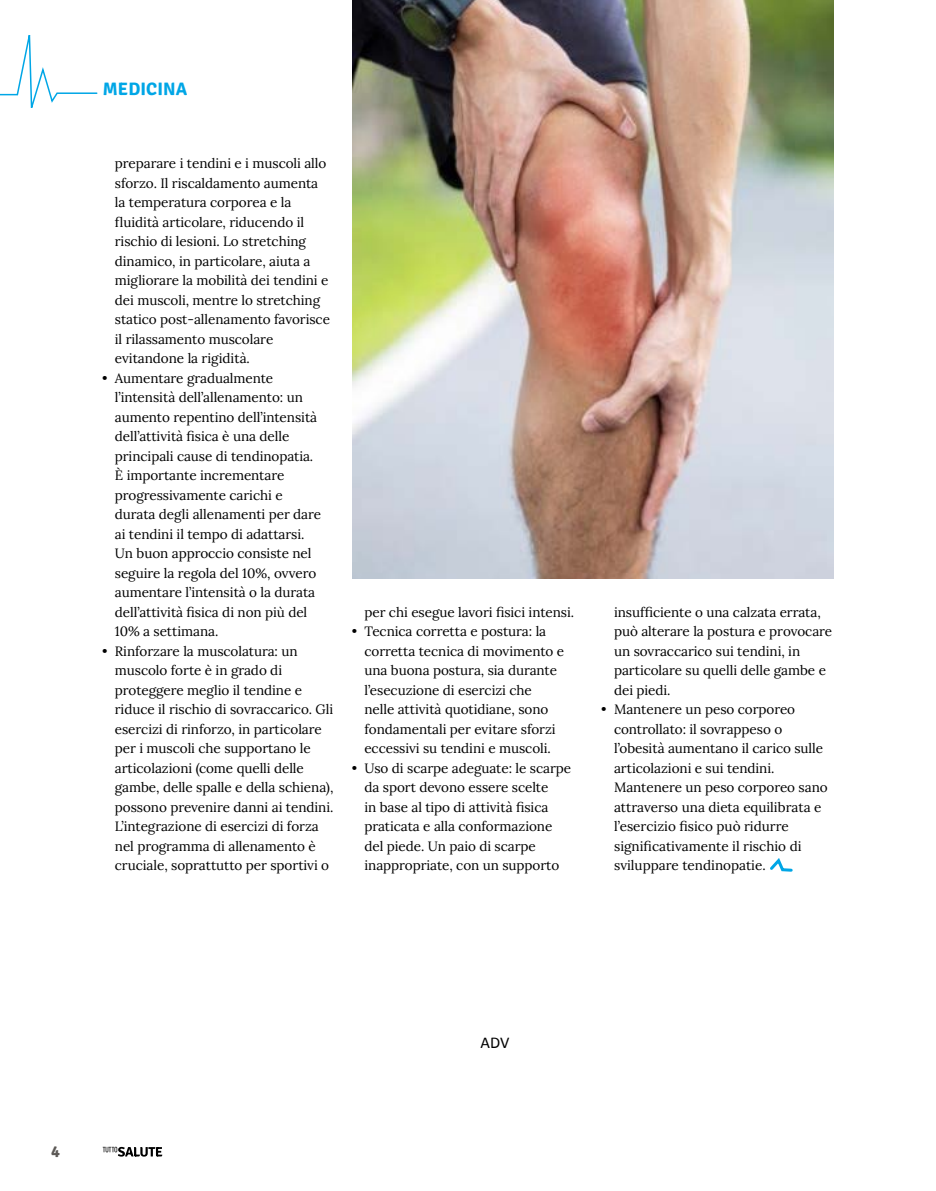
<style>
.page{position:relative;width:936px;height:1191px;background:#fff}
.page>*{position:absolute;margin:0;border:0;box-sizing:border-box;transform-origin:0 0}
.t1{font:300 18px "Signika";letter-spacing:.005em;color:#00a6e6}
.t2{font:16.5px "Calibri";color:#000}
.t3{font:300 16.5px "Signika";color:#5c5956}
.t4{font:13.5px/19.5px "Lora";letter-spacing:-.005em;color:#000}
</style>
<div class="page">
<svg style="left:0;top:35px;width:98px;height:73px"></svg>
<svg style="left:103px;top:1146px;width:59px;height:10px"></svg>
<svg style="left:770px;top:858px;width:23px;height:14px"></svg>
<img style="left:352px;top:0;width:481px;height:578px">
<h1 class="t1" style="left:103px;top:76px;width:86px">MEDICINA</h1>
<p class="t4" style="left:115px;top:153px;width:216px">preparare i tendini e i muscoli allo sforzo. Il riscaldamento aumenta la temperatura corporea e la fluidità articolare, riducendo il rischio di lesioni. Lo stretching dinamico, in particolare, aiuta a migliorare la mobilità dei tendini e dei muscoli, mentre lo stretching statico post-allenamento favorisce il rilassamento muscolare evitandone la rigidità.</p>
<p class="t4" style="left:115px;top:367px;width:208px;text-indent:-13px">• Aumentare gradualmente l’intensità dell’allenamento: un aumento repentino dell’intensità dell’attività fisica è una delle principali cause di tendinopatia.<br>È importante incrementare progressivamente carichi e durata degli allenamenti per dare ai tendini il tempo di adattarsi.<br>Un buon approccio consiste nel seguire la regola del 10%, ovvero aumentare l’intensità o la durata dell’attività fisica di non più del<br>10% a settimana.</p>
<p class="t4" style="left:115px;top:640px;width:220px;text-indent:-13px">• Rinforzare la muscolatura: un muscolo forte è in grado di proteggere meglio il tendine e riduce il rischio di sovraccarico. Gli esercizi di rinforzo, in particolare per i muscoli che supportano le articolazioni (come quelli delle gambe, delle spalle e della schiena), possono prevenire danni ai tendini.<br>L’integrazione di esercizi di forza nel programma di allenamento è cruciale, soprattutto per sportivi o</p>
<p class="t4" style="left:364px;top:601px;width:211px">per chi esegue lavori fisici intensi.</p>
<p class="t4" style="left:364px;top:621px;width:201px;text-indent:-13px">• Tecnica corretta e postura: la corretta tecnica di movimento e una buona postura, sia durante l’esecuzione di esercizi che nelle attività quotidiane, sono fondamentali per evitare sforzi eccessivi su tendini e muscoli.</p>
<p class="t4" style="left:364px;top:757px;width:208px;text-indent:-13px">• Uso di scarpe adeguate: le scarpe da sport devono essere scelte<br>in base al tipo di attività fisica praticata e alla conformazione del piede. Un paio di scarpe inappropriate, con un supporto</p>
<p class="t4" style="left:614px;top:601px;width:220px">insufficiente o una calzata errata, può alterare la postura e provocare un sovraccarico sui tendini, in particolare su quelli delle gambe e dei piedi.</p>
<p class="t4" style="left:614px;top:699px;width:215px;text-indent:-13px">• Mantenere un peso corporeo controllato: il sovrappeso o l’obesità aumentano il carico sulle articolazioni e sui tendini.<br>Mantenere un peso corporeo sano attraverso una dieta equilibrata e l’esercizio fisico può ridurre significativamente il rischio di sviluppare tendinopatie.</p>
<p class="t3" style="left:51px;top:1139px;width:10px">4</p>
<p class="t2" style="left:480px;top:1031px;width:30px">ADV</p>
</div>
